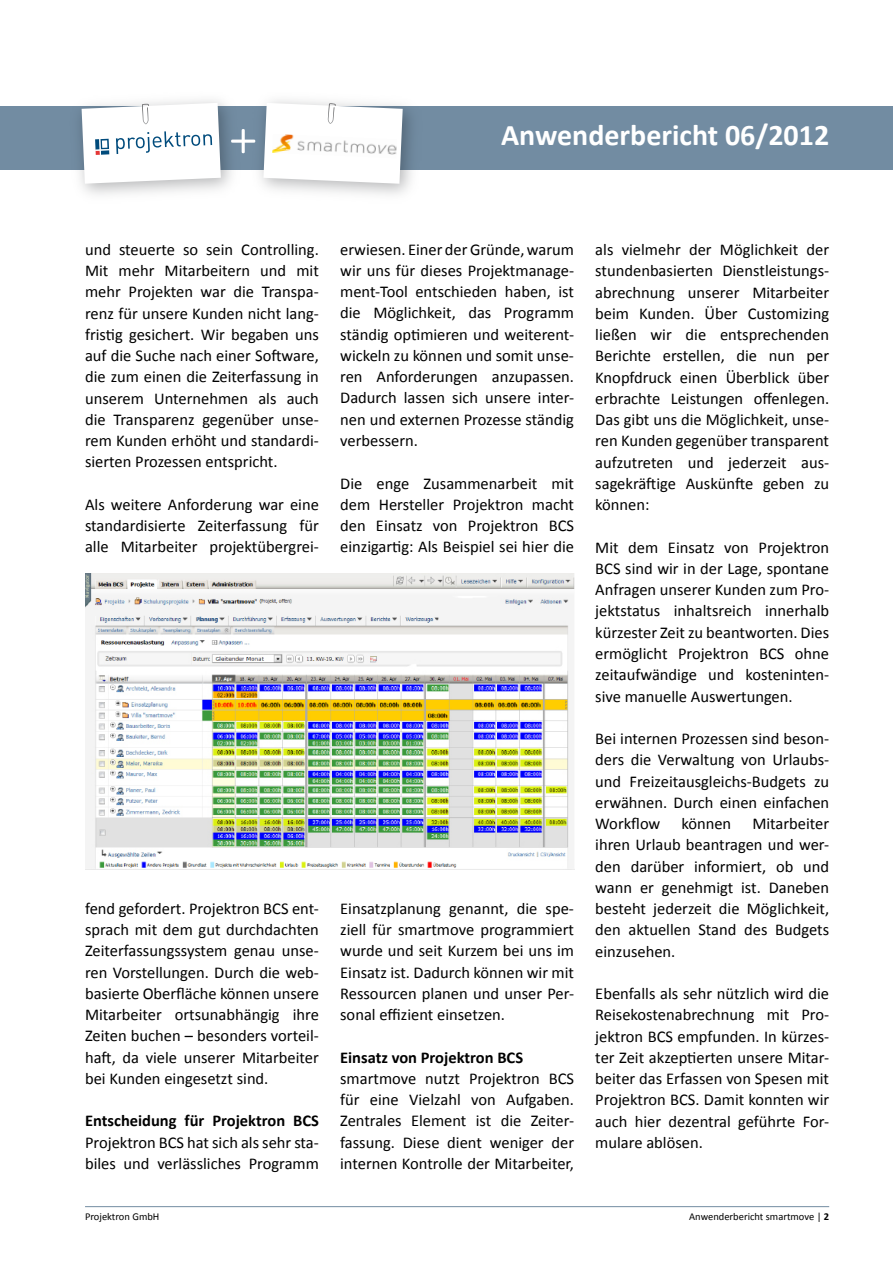
<style>
.page{position:relative;width:893px;height:1263px;background:#fff}
.page>*{position:absolute;margin:0;border:0;box-sizing:border-box;transform-origin:0 0}
.t1{font:700 30px "Calibri";color:#fff}
.t2{font:16.5px/21.3px "Calibri";color:#000;text-align:justify}
.t3{font:700 16.5px "Calibri";color:#000}
.t4{font:10.5px "Calibri";color:#000}
.s1{font-weight:700}
</style>
<div class="page">
<hr style="left:85px;top:1206px;width:744px;height:1px;background:#728ca2">
<div style="left:0;top:106px;width:893px;height:64px;background:#728ca2"></div>
<img style="left:79px;top:100px;width:165px;height:95px">
<svg style="left:82px;top:103px;width:139px;height:81px"></svg>
<div style="left:242px;top:129px;width:3px;height:24px;border:2px solid #fff"></div>
<svg style="left:232px;top:130px;width:15px;height:22px"></svg>
<div style="left:231px;top:140px;width:24px;height:3px;border:2px solid #fff"></div>
<img style="left:247px;top:100px;width:165px;height:95px">
<svg style="left:263px;top:103px;width:140px;height:81px"></svg>
<img style="left:272px;top:134px;width:125px;height:20px">
<img style="left:272px;top:149px;width:124px;height:9px">
<img style="left:85px;top:573px;width:489px;height:297px">
<h1 class="t1" style="left:501px;top:116px;width:330px">Anwenderbericht 06/2012</h1>
<p class="t2" style="left:85px;top:239px;width:235px">und steuerte so sein Controlling.<br>Mit mehr Mitarbeitern und mit mehr Projekten war die Transpa&shy;renz für unsere Kunden nicht lang&shy;fristig gesichert. Wir begaben uns auf die Suche nach einer Software, die zum einen die Zeiterfassung in unserem Unternehmen als auch die Transparenz gegenüber unse&shy;rem Kunden erhöht und standardi&shy;sierten Prozessen entspricht.</p>
<p class="t2" style="left:85px;top:494px;width:235px">Als weitere Anforderung war eine standardisierte Zeiterfassung für alle Mitarbeiter projektübergrei-</p>
<p class="t2" style="left:85px;top:898px;width:235px">fend gefordert. Projektron BCS ent&shy;sprach mit dem gut durchdachten Zeiterfassungssystem genau unse&shy;ren Vorstellungen. Durch die web&shy;basierte Oberfläche können unsere Mitarbeiter ortsunabhängig ihre Zeiten buchen – besonders vorteil&shy;haft, da viele unserer Mitarbeiter bei Kunden eingesetzt sind.</p>
<p class="t3" style="left:85px;top:1110px;width:235px">Entscheidung für Projektron BCS</p>
<p class="t2" style="left:85px;top:1132px;width:235px">Projektron BCS hat sich als sehr sta&shy;biles und verlässliches Programm</p>
<p class="t4" style="left:85px;top:1210px;width:76px">Projektron GmbH</p>
<p class="t2" style="left:340px;top:239px;width:235px">erwiesen. Einer der Gründe, warum wir uns für dieses Projektmanage&shy;ment-Tool entschieden haben, ist die Möglichkeit, das Programm ständig optimieren und weiterent&shy;wickeln zu können und somit unse&shy;ren Anforderungen anzupassen.<br>Dadurch lassen sich unsere inter&shy;nen und externen Prozesse ständig verbessern.</p>
<p class="t2" style="left:340px;top:472px;width:235px">Die enge Zusammenarbeit mit dem Hersteller Projektron macht den Einsatz von Projektron BCS einzigartig: Als Beispiel sei hier die</p>
<p class="t2" style="left:340px;top:898px;width:235px">Einsatzplanung genannt, die spe&shy;ziell für smartmove programmiert wurde und seit Kurzem bei uns im Einsatz ist. Dadurch können wir mit Ressourcen planen und unser Per&shy;sonal effizient einsetzen.</p>
<p class="t3" style="left:340px;top:1046px;width:184px">Einsatz von Projektron BCS</p>
<p class="t2" style="left:340px;top:1068px;width:235px">smartmove nutzt Projektron BCS für eine Vielzahl von Aufgaben.<br>Zentrales Element ist die Zeiter&shy;fassung. Diese dient weniger der internen Kontrolle der Mitarbeiter,</p>
<p class="t2" style="left:595px;top:239px;width:235px">als vielmehr der Möglichkeit der stundenbasierten Dienstleistungs&shy;abrechnung unserer Mitarbeiter beim Kunden. Über Customizing ließen wir die entsprechenden Berichte erstellen, die nun per Knopfdruck einen Überblick über erbrachte Leistungen offenlegen.<br>Das gibt uns die Möglichkeit, unse&shy;ren Kunden gegenüber transparent aufzutreten und jederzeit aus&shy;sagekräftige Auskünfte geben zu können:</p>
<p class="t2" style="left:595px;top:537px;width:235px">Mit dem Einsatz von Projektron BCS sind wir in der Lage, spontane Anfragen unserer Kunden zum Pro&shy;jektstatus inhaltsreich innerhalb kürzester Zeit zu beantworten. Dies ermöglicht Projektron BCS ohne zeitaufwändige und kosteninten&shy;sive manuelle Auswertungen.</p>
<p class="t2" style="left:595px;top:728px;width:235px">Bei internen Prozessen sind beson&shy;ders die Verwaltung von Urlaubs&shy;und Freizeitausgleichs-Budgets zu erwähnen. Durch einen einfachen Workflow</p>
<p class="t2" style="left:595px;top:813px;width:235px;text-indent:157px">Mitarbeiter ihren Urlaub beantragen und wer&shy;den darüber informiert, ob und wann er genehmigt ist. Daneben besteht jederzeit die Möglichkeit, den aktuellen Stand des Budgets einzusehen.</p>
<p class="t2" style="left:595px;top:983px;width:235px">Ebenfalls als sehr nützlich wird die Reisekostenabrechnung mit Pro&shy;jektron BCS empfunden. In kürzes&shy;ter Zeit akzeptierten unsere Mitar&shy;beiter das Erfassen von Spesen mit Projektron BCS. Damit konnten wir auch hier dezentral geführte For&shy;mulare ablösen.</p>
<p class="t2" style="left:681px;top:813px;width:51px">können</p>
<p class="t4" style="left:689px;top:1210px;width:141px">Anwenderbericht smartmove | <span class="s1">2</span></p>
</div>
